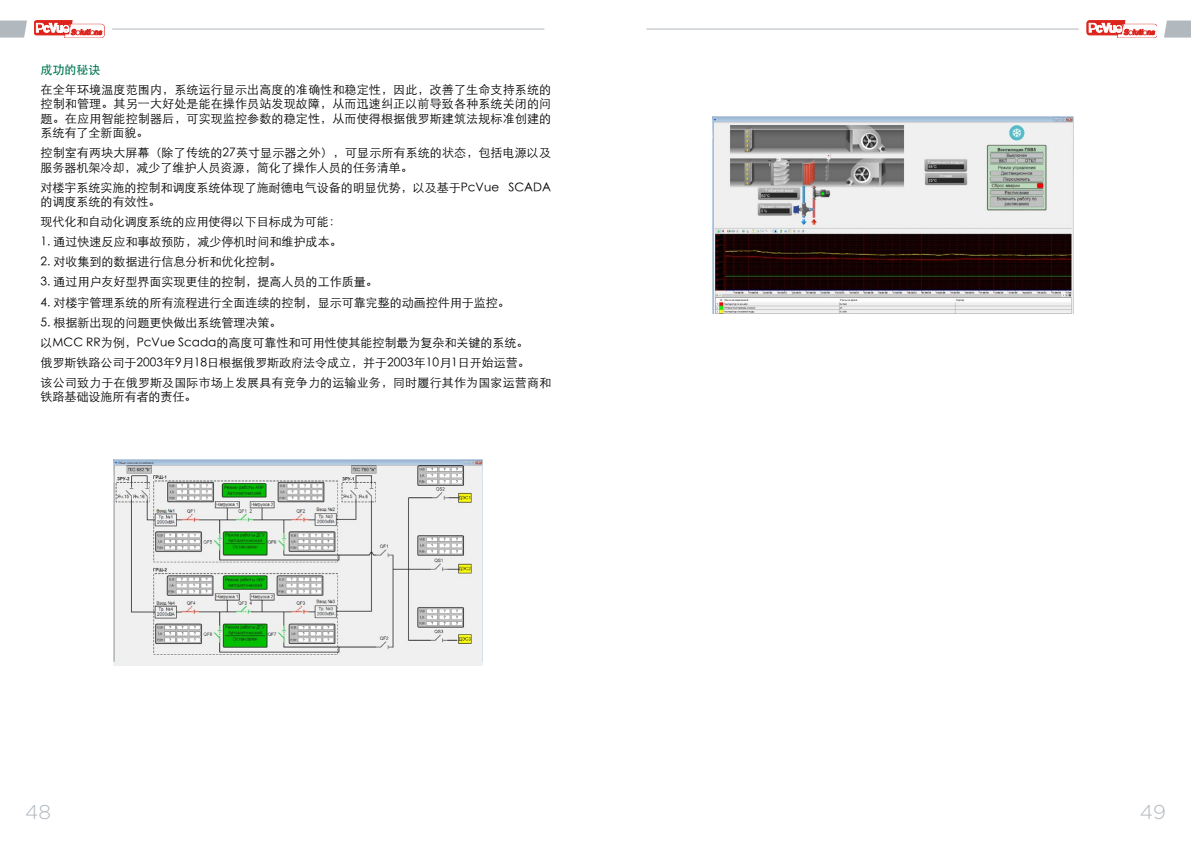
<style>
.page{position:relative;width:1191px;height:842px;background:#fff}
.page>*{position:absolute;margin:0;border:0;box-sizing:border-box;transform-origin:0 0}
.t1{font:300 20px "Gotham";color:#b1b8be}
.t2{font:300 12px/14.4px "ST Heiti SC";color:#000}
.t3{font:500 12px "ST Heiti SC";color:#007853}
</style>
<div class="page">
<img style="left:113px;top:459px;width:369px;height:206px">
<img style="left:713px;top:116px;width:360px;height:197px">
<svg style="left:0;top:21px;width:27px;height:17px"></svg>
<svg style="left:1164px;top:21px;width:27px;height:17px"></svg>
<hr style="left:112px;top:29px;width:432px;height:1px;background:#b1b8be">
<hr style="left:646px;top:29px;width:432px;height:1px;background:#b1b8be">
<svg style="left:34px;top:21px;width:70px;height:17px"></svg>
<svg style="left:1086px;top:21px;width:70px;height:17px"></svg>
<p class="t3" style="left:41px;top:63px;width:61px">成功的秘诀</p>
<p class="t2" style="left:41px;top:81px;width:512px;text-align:justify">在全年环境温度范围内，系统运行显示出高度的准确性和稳定性，因此，改善了生命支持系统的控制和管理。其另一大好处是能在操作员站发现故障，从而迅速纠正以前导致各种系统关闭的问题。在应用智能控制器后，可实现监控参数的稳定性，从而使得根据俄罗斯建筑法规标准创建的系统有了全新面貌。</p>
<p class="t2" style="left:41px;top:144px;width:512px">控制室有两块大屏幕（除了传统的27英寸显示器之外），可显示所有系统的状态，包括电源以及服务器机架冷却，减少了维护人员资源，简化了操作人员的任务清单。</p>
<p class="t2" style="left:41px;top:179px;width:512px">对楼宇系统实施的控制和调度系统体现了施耐德电气设备的明显优势，以及基于PcVue SCADA的调度系统的有效性。</p>
<p class="t2" style="left:41px;top:213px;width:301px">现代化和自动化调度系统的应用使得以下目标成为可能：</p>
<p class="t2" style="left:41px;top:233px;width:302px">1. 通过快速反应和事故预防，减少停机时间和维护成本。</p>
<p class="t2" style="left:41px;top:254px;width:242px">2. 对收集到的数据进行信息分析和优化控制。</p>
<p class="t2" style="left:41px;top:274px;width:338px">3. 通过用户友好型界面实现更佳的控制，提高人员的工作质量。</p>
<p class="t2" style="left:41px;top:294px;width:470px">4. 对楼宇管理系统的所有流程进行全面连续的控制，显示可靠完整的动画控件用于监控。</p>
<p class="t2" style="left:41px;top:311px;width:512px;line-height:20.1px">5. 根据新出现的问题更快做出系统管理决策。<br>以MCC RR为例，PcVue Scada的高度可靠性和可用性使其能控制最为复杂和关键的系统。<br>俄罗斯铁路公司于2003年9月18日根据俄罗斯政府法令成立，并于2003年10月1日开始运营。<br>该公司致力于在俄罗斯及国际市场上发展具有竞争力的运输业务，同时履行其作为国家运营商和</p>
<p class="t2" style="left:41px;top:388px;width:157px">铁路基础设施所有者的责任。</p>
<h1 class="t1" style="left:25px;top:799px;width:27px">48</h1>
<h1 class="t1" style="left:1140px;top:799px;width:27px">49</h1>
</div>
